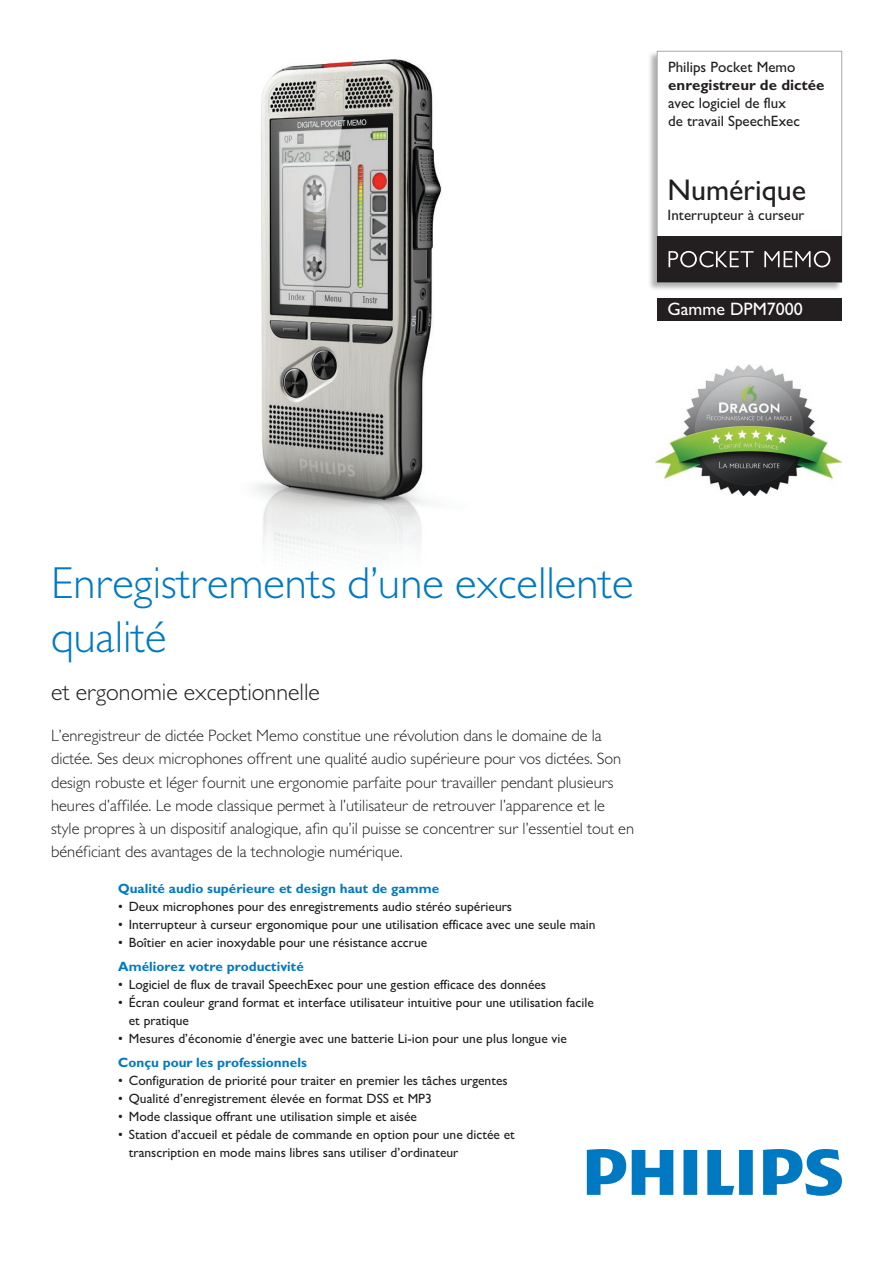
<style>
.page{position:relative;width:893px;height:1263px;background:#fff}
.page>*{position:absolute;margin:0;border:0;box-sizing:border-box;transform-origin:0 0}
.t1{font:300 45px/54px "Gill Sans MT Pro";color:#0079c2}
.t2{font:500 30px "Gill Sans MT Pro";color:#231f20}
.t3{font:300 24px "Gill Sans MT Pro";color:#231f20}
.t4{font:500 18px "Gill Sans MT Pro";color:#fff}
.t5{font:300 16.5px/23.2px "Gill Sans MT Pro";color:#231f20}
.t6{font:500 15px/18px "Gill Sans MT Pro";color:#231f20}
.t7{font:700 15px "Gill Sans MT Pro";color:#231f20}
.t8{font:500 13.5px/18px "Gill Sans MT Pro";color:#231f20}
.t9{font:700 13.5px "Gill Sans MT Pro";color:#0079c2}
</style>
<div class="page">
<img style="left:254px;top:59px;width:188px;height:493px">
<div style="left:648px;top:51px;width:194px;height:240px;background:#231f20;opacity:.35"></div>
<div style="left:657px;top:51px;width:185px;height:231px;background:#fff"></div>
<div style="left:657px;top:51px;width:185px;height:231px;border:1px solid #a8a9ad"></div>
<div style="left:657px;top:298px;width:185px;height:23px;background:#231f20"></div>
<svg style="left:657px;top:236px;width:185px;height:46px"></svg>
<svg style="left:587px;top:1149px;width:255px;height:47px"></svg>
<img style="left:656px;top:364px;width:186px;height:131px">
<p class="t6" style="left:668px;top:58px;width:129px">Philips Pocket Memo</p>
<p class="t7" style="left:668px;top:76px;width:158px">enregistreur de dictée</p>
<p class="t6" style="left:668px;top:94px;width:133px">avec logiciel de flux de travail SpeechExec</p>
<h2 class="t2" style="left:668px;top:172px;width:140px">Numérique</h2>
<p class="t6" style="left:668px;top:206px;width:138px">Interrupteur à curseur</p>
<h3 class="t4" style="left:668px;top:298px;width:137px">Gamme DPM7000</h3>
<h1 class="t1" style="left:51px;top:555px;width:584px">Enregistrements d’une excellente qualité</h1>
<h3 class="t3" style="left:51px;top:677px;width:271px">et ergonomie exceptionnelle</h3>
<p class="t5" style="left:51px;top:724px;width:585px">L’enregistreur de dictée Pocket Memo constitue une révolution dans le domaine de la dictée. Ses deux microphones offrent une qualité audio supérieure pour vos dictées. Son design robuste et léger fournit une ergonomie parfaite pour travailler pendant plusieurs heures d’affilée. Le mode classique permet à l’utilisateur de retrouver l’apparence et le style propres à un dispositif analogique, afin qu’il puisse se concentrer sur l’essentiel tout en bénéficiant des avantages de la technologie numérique.</p>
<p class="t9" style="left:118px;top:880px;width:323px">Qualité audio supérieure et design haut de gamme</p>
<p class="t8" style="left:118px;top:898px;width:395px">• Deux microphones pour des enregistrements audio stéréo supérieurs</p>
<p class="t8" style="left:118px;top:916px;width:479px">• Interrupteur à curseur ergonomique pour une utilisation efficace avec une seule main</p>
<p class="t8" style="left:118px;top:934px;width:311px">• Boîtier en acier inoxydable pour une résistance accrue</p>
<p class="t9" style="left:118px;top:958px;width:187px">Améliorez votre productivité</p>
<p class="t8" style="left:118px;top:976px;width:429px">• Logiciel de flux de travail SpeechExec pour une gestion efficace des données</p>
<p class="t8" style="left:129px;top:994px;width:466px;text-indent:-11px">• Écran couleur grand format et interface utilisateur intuitive pour une utilisation facile et pratique</p>
<p class="t8" style="left:118px;top:1030px;width:450px">• Mesures d’économie d’énergie avec une batterie Li-ion pour une plus longue vie</p>
<p class="t9" style="left:118px;top:1054px;width:190px">Conçu pour les professionnels</p>
<p class="t8" style="left:118px;top:1072px;width:391px">• Configuration de priorité pour traiter en premier les tâches urgentes</p>
<p class="t8" style="left:118px;top:1090px;width:315px">• Qualité d’enregistrement élevée en format DSS et MP3</p>
<p class="t8" style="left:118px;top:1108px;width:300px">• Mode classique offrant une utilisation simple et aisée</p>
<p class="t8" style="left:129px;top:1126px;width:388px;text-indent:-11px">• Station d’accueil et pédale de commande en option pour une dictée et transcription en mode mains libres sans utiliser d’ordinateur</p>
</div>
